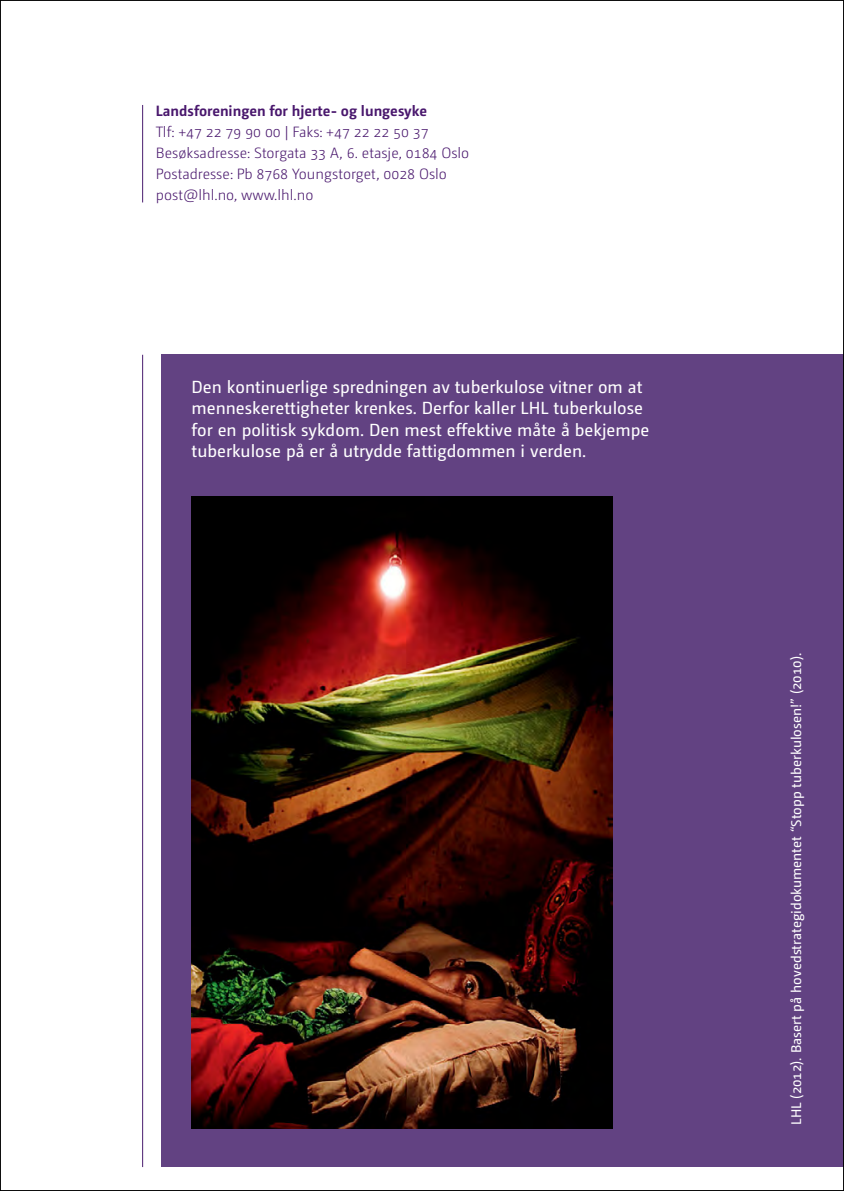
<style>
.page{position:relative;width:844px;height:1191px;background:#fff}
.page>*{position:absolute;margin:0;border:0;box-sizing:border-box;transform-origin:0 0}
.t1{font:17.5px/21.5px "Camingo Dos";color:#fff}
.t2{font:300 14.88px/21px "Camingo Dos";color:#49176d}
.t3{font:700 14.88px "Camingo Dos";color:#49176d}
.t4{font:14px "Camingo Dos";color:#fff}
</style>
<div class="page">
<div style="left:162px;top:355px;width:681px;height:812px;background:#624282"></div>
<hr style="left:142px;top:105px;width:1px;height:97px;background:#4a1d6f">
<hr style="left:142px;top:355px;width:1px;height:812px;background:#4a1d6f">
<img style="left:191px;top:496px;width:421px;height:632px">
<p class="t3" style="left:156px;top:102px;width:273px">Landsforeningen for hjerte- og lungesyke</p>
<p class="t2" style="left:156px;top:121px;width:315px">Tlf: +47 22 79 90 00 | Faks: +47 22 22 50 37<br>Besøksadresse: Storgata 33 A, 6. etasje, 0184 Oslo Postadresse: Pb 8768 Youngstorget, 0028 Oslo post@lhl.no, www.lhl.no</p>
<p class="t1" style="left:191px;top:376px;width:459px">Den kontinuerlige spredningen av tuberkulose vitner om at menneskerettigheter krenkes. Derfor kaller LHL tuberkulose for en politisk sykdom. Den mest effektive måte å bekjempe tuberkulose på er å utrydde fattigdommen i verden.</p>
<p class="t4" style="left:787px;top:1124px;width:473px;rotate:-90deg">LHL (2012). Basert på hovedstrategidokumentet “Stopp tuberkulosen!” (2010).</p>
</div>
